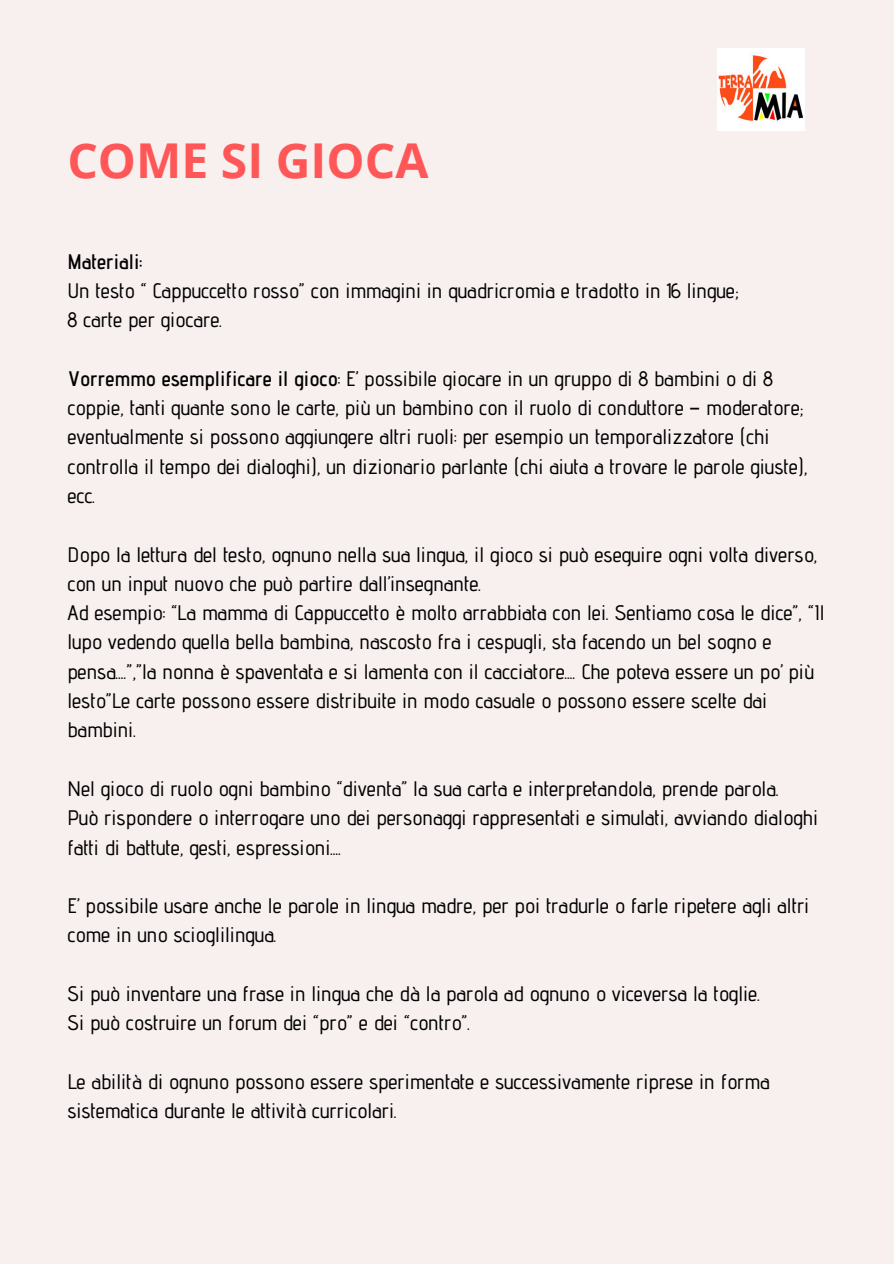
<style>
.page{position:relative;width:894px;height:1264px;background:#fff}
.page>*{position:absolute;margin:0;border:0;box-sizing:border-box;transform-origin:0 0}
.t1{font:700 48px "Open Sans";color:#ff5757}
.t2{font:500 21px/29.2px "Advent Pro";color:#000}
.t3{font:600 21px "Advent Pro";color:#000}
.s1{font-weight:600}
.s2{font-family:"Noto Sans Gurmukhi";font-weight:400}
</style>
<div class="page">
<div style="left:0;top:0;width:893px;height:1263px;background:#f8efef"></div>
<img style="left:717px;top:48px;width:87px;height:82px">
<h1 class="t1" style="left:67px;top:126px;width:362px">COME SI GIOCA</h1>
<p class="t3" style="left:67px;top:248px;width:76px">Materiali:</p>
<p class="t2" style="left:67px;top:276px;width:672px">Un testo “ Cappuccetto rosso” con immagini in quadricromia e tradotto in 16 lingue;<br>8 carte per giocare.</p>
<p class="t2" style="left:67px;top:363px;width:741px"><span class="s1">Vorremmo esemplificare il gioco</span>: E’ possibile giocare in un gruppo di 8 bambini o di 8 coppie, tanti quante sono le carte, più un bambino con il ruolo di conduttore <span class="s2">–</span> moderatore; eventualmente si possono aggiungere altri ruoli: per esempio un temporalizzatore (chi controlla il tempo dei dialoghi), un dizionario parlante (chi aiuta a trovare le parole giuste), ecc.</p>
<p class="t2" style="left:67px;top:539px;width:758px">Dopo la lettura del testo, ognuno nella sua lingua, il gioco si può eseguire ogni volta diverso, con un input nuovo che può partire dall’insegnante.<br>Ad esempio: “La mamma di Cappuccetto è molto arrabbiata con lei. Sentiamo cosa le dice”, “Il lupo vedendo quella bella bambina, nascosto fra i cespugli, sta facendo un bel sogno e pensa....”,”la nonna è spaventata e si lamenta con il cacciatore.... Che poteva essere un po’ più lesto”Le carte possono essere distribuite in modo casuale o possono essere scelte dai bambini.</p>
<p class="t2" style="left:67px;top:773px;width:752px">Nel gioco di ruolo ogni bambino “diventa” la sua carta e interpretandola, prende parola.<br>Può rispondere o interrogare uno dei personaggi rappresentati e simulati, avviando dialoghi fatti di battute, gesti, espressioni....</p>
<p class="t2" style="left:67px;top:890px;width:743px">E’ possibile usare anche le parole in lingua madre, per poi tradurle o farle ripetere agli altri come in uno scioglilingua.</p>
<p class="t2" style="left:67px;top:978px;width:694px">Si può inventare una frase in lingua che dà la parola ad ognuno o viceversa la toglie.<br>Si può costruire un forum dei “pro” e dei “contro”.</p>
<p class="t2" style="left:67px;top:1066px;width:703px">Le abilità di ognuno possono essere sperimentate e successivamente riprese in forma sistematica durante le attività curricolari.</p>
</div>
